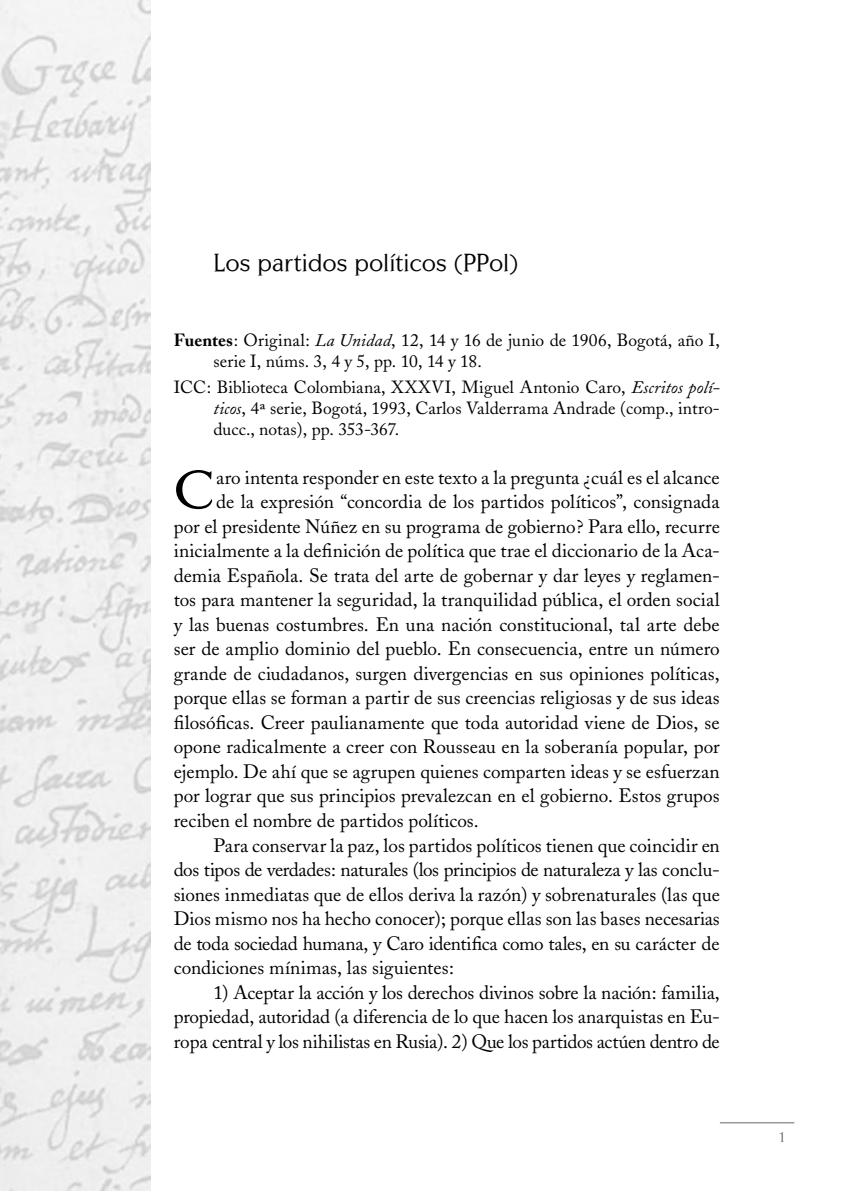
<style>
.page{position:relative;width:844px;height:1191px;background:#fff}
.page>*{position:absolute;margin:0;border:0;box-sizing:border-box;transform-origin:0 0}
.t1{font:54.77px "Centabel";color:#000;scale:1.25 1}
.t2{font:24.5px "Centabel";letter-spacing:.015em;color:#000}
.t3{font:19.25px/24.5px "Adobe Caslon";color:#000;text-align:justify}
.t4{font:17.5px/21px "Adobe Caslon";letter-spacing:.005em;color:#000}
.t5{font:14px "Centabel";color:#646567}
.s1{font-weight:700}
.s2{font-style:italic}
</style>
<div class="page">
<hr style="left:719px;top:1122px;width:75px;height:1px;background:#646567">
<img style="left:0;top:0;width:150px;height:1191px">
<p class="t2" style="left:213px;top:248px;width:306px">Los partidos políticos (PPol)</p>
<p class="t4" style="left:213px;top:329px;width:507px;text-indent:-40px"><span class="s1">Fuentes</span>: Original: <span class="s2">La Unidad</span>, 12, 14 y 16 de junio de 1906, Bogotá, año I, serie I, núms. 3, 4 y 5, pp. 10, 14 y 18.</p>
<p class="t4" style="left:213px;top:376px;width:507px;text-align:justify;text-indent:-40px">ICC: Biblioteca Colombiana, XXXVI, Miguel Antonio Caro, <span class="s2">Escritos polí&shy;ticos</span>, 4ª serie, Bogotá, 1993, Carlos Valderrama Andrade (comp., intro&shy;ducc., notas), pp. 353-367.</p>
<h1 class="t1" style="left:174px;top:457px;width:35px">C</h1>
<p class="t3" style="left:216px;top:465px;width:505px">aro intenta responder en este texto a la pregunta ¿cuál es el alcance</p>
<p class="t3" style="left:216px;top:490px;width:505px">de la expresión “concordia de los partidos políticos”, consignada</p>
<p class="t3" style="left:174px;top:514px;width:547px">por el presidente Núñez en su programa de gobierno? Para ello, recurre</p>
<p class="t3" style="left:174px;top:539px;width:547px">inicialmente a la definición de política que trae el diccionario de la Aca-</p>
<p class="t3" style="left:174px;top:563px;width:547px">demia Española. Se trata del arte de gobernar y dar leyes y reglamen-</p>
<p class="t3" style="left:174px;top:588px;width:547px">tos para mantener la seguridad, la tranquilidad pública, el orden social</p>
<p class="t3" style="left:174px;top:612px;width:547px">y las buenas costumbres. En una nación constitucional, tal arte debe</p>
<p class="t3" style="left:174px;top:637px;width:547px">ser de amplio dominio del pueblo. En consecuencia, entre un número</p>
<p class="t3" style="left:174px;top:661px;width:547px">grande de ciudadanos, surgen divergencias en sus opiniones políticas,</p>
<p class="t3" style="left:174px;top:686px;width:547px">porque ellas se forman a partir de sus creencias religiosas y de sus ideas</p>
<p class="t3" style="left:174px;top:710px;width:547px">filosóficas. Creer paulianamente que toda autoridad viene de Dios, se</p>
<p class="t3" style="left:174px;top:735px;width:547px">opone radicalmente a creer con Rousseau en la soberanía popular, por</p>
<p class="t3" style="left:174px;top:759px;width:547px">ejemplo. De ahí que se agrupen quienes comparten ideas y se esfuerzan</p>
<p class="t3" style="left:174px;top:784px;width:547px">por lograr que sus principios prevalezcan en el gobierno. Estos grupos</p>
<p class="t3" style="left:174px;top:808px;width:306px">reciben el nombre de partidos políticos.</p>
<p class="t3" style="left:213px;top:833px;width:507px">Para conservar la paz, los partidos políticos tienen que coincidir en</p>
<p class="t3" style="left:174px;top:857px;width:547px">dos tipos de verdades: naturales (los principios de naturaleza y las conclu-</p>
<p class="t3" style="left:174px;top:882px;width:547px">siones inmediatas que de ellos deriva la razón) y sobrenaturales (las que</p>
<p class="t3" style="left:174px;top:906px;width:547px">Dios mismo nos ha hecho conocer); porque ellas son las bases necesarias</p>
<p class="t3" style="left:174px;top:931px;width:547px">de toda sociedad humana, y Caro identifica como tales, en su carácter de</p>
<p class="t3" style="left:174px;top:955px;width:282px">condiciones mínimas, las siguientes:</p>
<p class="t3" style="left:174px;top:980px;width:547px;text-indent:40px">1) Aceptar la acción y los derechos divinos sobre la nación: familia, propiedad, autoridad (a diferencia de lo que hacen los anarquistas en Eu&shy;ropa central y los nihilistas en Rusia). 2) Que los partidos actúen dentro de</p>
<p class="t5" style="left:778px;top:1129px;width:8px">1</p>
</div>
